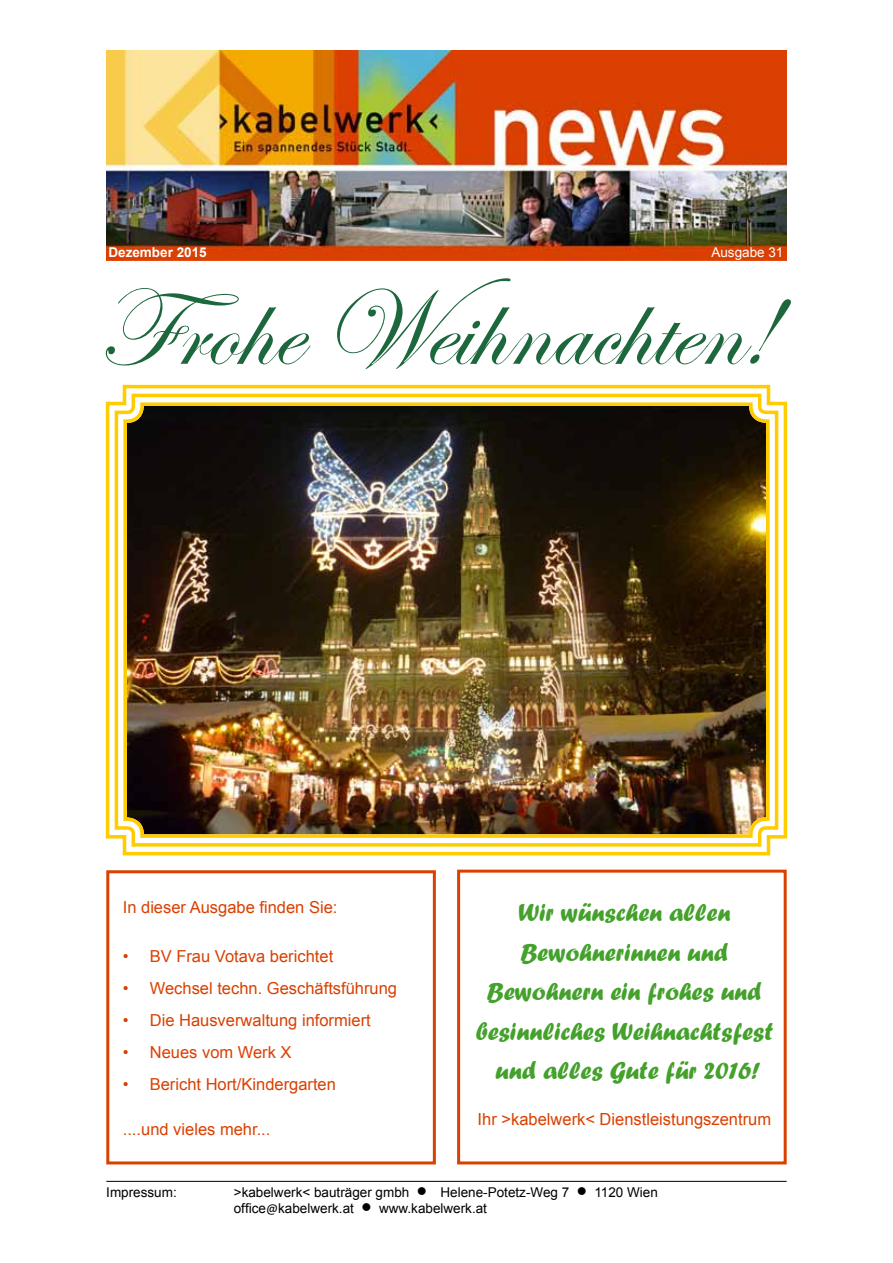
<style>
.page{position:relative;width:893px;height:1263px;background:#fff}
.page>*{position:absolute;margin:0;border:0;box-sizing:border-box;transform-origin:0 0}
.t1{font:112.5px "Edwardian Script ITC";color:#1d673d}
.t2{font:25.5px/39.5px "Forte";color:#44a12b;text-align:center}
.t3{font:16.65px "Arial";color:#da4000}
.t4{font:16.5px "Arial";color:#da4000}
.t5{font:13.5px/16.2px "Arial";color:#000}
.t6{font:700 13.5px "Arial";color:#fff}
.t7{font:13.5px "Arial";color:#fff}
.s1{font-family:"Calibri"}
</style>
<div class="page">
<hr style="left:106px;top:1181px;width:681px;height:1px;background:#000">
<img style="left:106px;top:51px;width:681px;height:209px">
<div style="left:457px;top:870px;width:330px;height:294px;border:3px solid #da4000"></div>
<div style="left:106px;top:870px;width:330px;height:294px;border:3px solid #da4000"></div>
<svg style="left:105px;top:384px;width:683px;height:472px"></svg>
<svg style="left:113px;top:392px;width:667px;height:456px"></svg>
<img style="left:122px;top:401px;width:649px;height:439px">
<p class="t6" style="left:108px;top:243px;width:100px">Dezember 2015</p>
<p class="t7" style="left:711px;top:243px;width:74px">Ausgabe 31</p>
<h1 class="t1" style="left:99px;top:267px;width:676px">Frohe Weihnachten!</h1>
<p class="t4" style="left:123px;top:896px;width:216px">In dieser Ausgabe finden Sie:</p>
<p class="t4" style="left:123px;top:945px;width:212px">• BV Frau Votava berichtet</p>
<p class="t4" style="left:123px;top:977px;width:276px">• Wechsel techn. Geschäftsführung</p>
<p class="t4" style="left:123px;top:1009px;width:249px">• Die Hausverwaltung informiert</p>
<p class="t4" style="left:123px;top:1041px;width:170px">• Neues vom Werk X</p>
<p class="t4" style="left:123px;top:1073px;width:215px">• Bericht Hort/Kindergarten</p>
<p class="t4" style="left:123px;top:1118px;width:149px">....und vieles mehr...</p>
<h2 class="t2" style="left:476px;top:892px;width:299px">Wir wünschen allen<br>Bewohnerinnen und<br>Bewohnern ein frohes und besinnliches Weihnachtsfest und alles Gute für 2016!</h2>
<p class="t3" style="left:478px;top:1108px;width:295px">Ihr &gt;kabelwerk&lt; Dienstleistungszentrum</p>
<p class="t5" style="left:106px;top:1184px;width:72px">Impressum:</p>
<p class="t5" style="left:234px;top:1184px;width:426px">&gt;kabelwerk&lt; bauträger gmbh ● Helene-Potetz-Weg 7 ● 1120 Wien office<span class="s1">@</span>kabelwerk.at ● www.kabelwerk.at</p>
</div>
